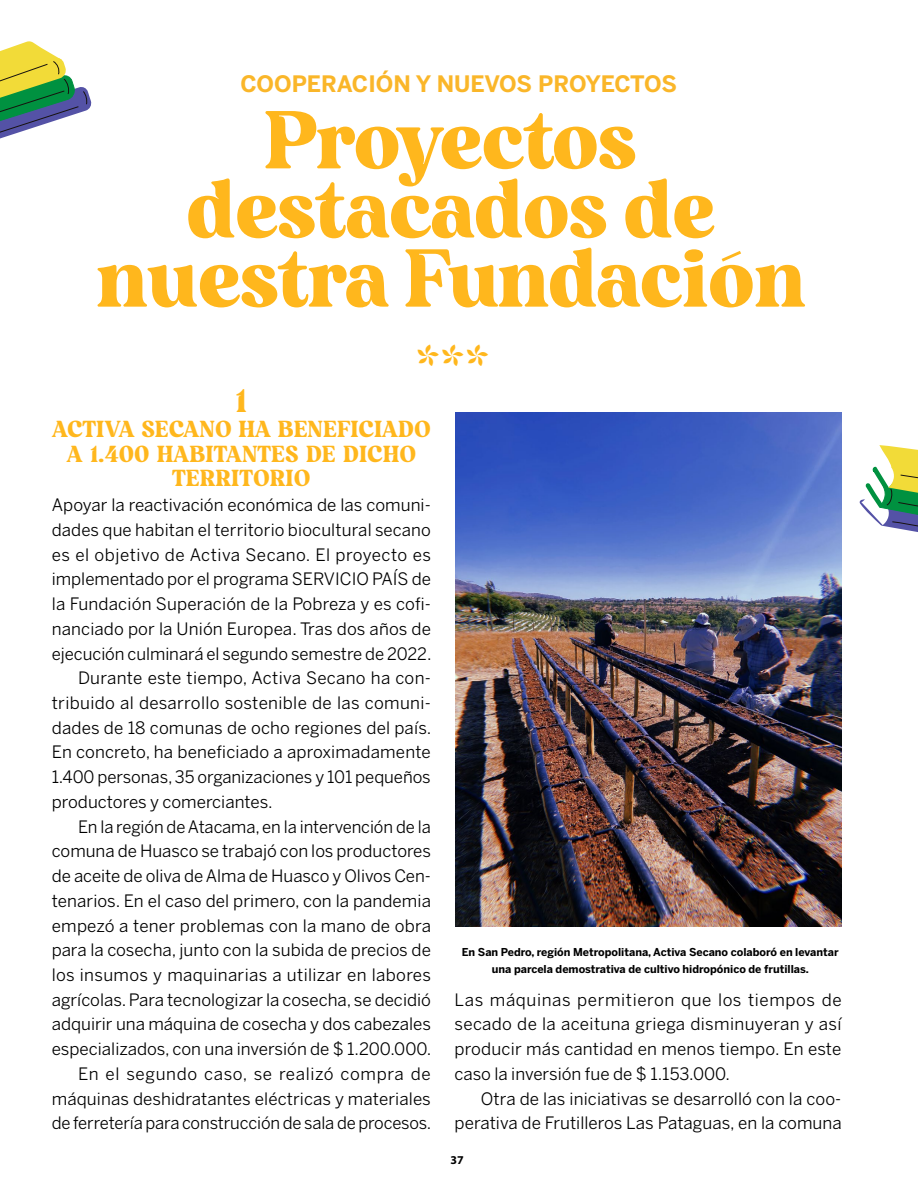
<style>
.page{position:relative;width:918px;height:1188px;background:#fff}
.page>*{position:absolute;margin:0;border:0;box-sizing:border-box;transform-origin:0 0}
.t1{font:700 81.9px/69.2px "Jessi Neue";letter-spacing:-.03em;color:#ffb71d;text-align:center}
.t2{font:italic 43.35px "Amster Pro";color:#ffb71d}
.t3{font:700 32.4px "Jessi Neue";color:#ffb71d}
.t4{font:700 23.25px/24.8px "Jessi Neue";color:#ffb71d;text-align:center}
.t5{font:700 22.5px "Benton Sans";letter-spacing:-.01em;color:#fab629}
.t6{font:16.95px/24.8px "Benton Sans";color:#000;text-align:justify}
.t7{font:16.95px "Benton Sans";letter-spacing:.02em;color:#000}
.t8{font:16.95px "Benton Sans";letter-spacing:.03em;color:#000}
.t9{font:16.95px "Benton Sans";letter-spacing:.04em;color:#000}
.t10{font:700 12px "Myriad Pro";color:#000}
.t11{font:700 10.8px/17px "Benton Sans";color:#000;text-align:center}
</style>
<div class="page">
<svg style="left:0;top:41px;width:92px;height:98px"></svg>
<img style="left:456px;top:412px;width:386px;height:515px">
<svg style="left:859px;top:445px;width:59px;height:87px"></svg>
<h3 class="t5" style="left:240px;top:70px;width:438px">COOPERACIÓN Y NUEVOS PROYECTOS</h3>
<h1 class="t1" style="left:95px;top:99px;width:713px">Proyectos destacados de nuestra Fundación</h1>
<h2 class="t2" style="left:414px;top:334px;width:76px">***</h2>
<h3 class="t3" style="left:236px;top:377px;width:13px">1</h3>
<h3 class="t4" style="left:52px;top:415px;width:381px">ACTIVA SECANO HA BENEFICIADO<br>A 1.400 HABITANTES DE DICHO<br>TERRITORIO</h3>
<p class="t6" style="left:52px;top:493px;width:381px">Apoyar la reactivación económica de las comuni-</p>
<p class="t6" style="left:52px;top:517px;width:381px">dades que habitan el territorio biocultural secano</p>
<p class="t8" style="left:52px;top:544px;width:381px">es el objetivo de Activa Secano. El proyecto es</p>
<p class="t6" style="left:52px;top:567px;width:381px">implementado por el programa SERVICIO PAÍS de</p>
<p class="t6" style="left:52px;top:592px;width:381px">la Fundación Superación de la Pobreza y es cofi-</p>
<p class="t6" style="left:52px;top:616px;width:381px">nanciado por la Unión Europea. Tras dos años de</p>
<p class="t6" style="left:52px;top:641px;width:381px">ejecución culminará el segundo semestre de 2022.</p>
<p class="t7" style="left:78px;top:668px;width:354px">Durante este tiempo, Activa Secano ha con-</p>
<p class="t7" style="left:52px;top:693px;width:381px">tribuido al desarrollo sostenible de las comuni-</p>
<p class="t6" style="left:52px;top:715px;width:381px">dades de 18 comunas de ocho regiones del país.</p>
<p class="t6" style="left:52px;top:740px;width:381px">En concreto, ha beneficiado a aproximadamente</p>
<p class="t6" style="left:52px;top:765px;width:381px">1.400 personas, 35 organizaciones y 101 pequeños</p>
<p class="t6" style="left:52px;top:789px;width:222px">productores y comerciantes.</p>
<p class="t6" style="left:78px;top:814px;width:354px">En la región de Atacama, en la intervención de la</p>
<p class="t6" style="left:52px;top:839px;width:381px">comuna de Huasco se trabajó con los productores</p>
<p class="t6" style="left:52px;top:864px;width:381px">de aceite de oliva de Alma de Huasco y Olivos Cen-</p>
<p class="t6" style="left:52px;top:888px;width:381px">tenarios. En el caso del primero, con la pandemia</p>
<p class="t6" style="left:52px;top:913px;width:381px">empezó a tener problemas con la mano de obra</p>
<p class="t6" style="left:52px;top:938px;width:381px">para la cosecha, junto con la subida de precios de</p>
<p class="t7" style="left:52px;top:965px;width:381px">los insumos y maquinarias a utilizar en labores</p>
<p class="t6" style="left:52px;top:987px;width:381px">agrícolas. Para tecnologizar la cosecha, se decidió</p>
<p class="t6" style="left:52px;top:1012px;width:381px">adquirir una máquina de cosecha y dos cabezales</p>
<p class="t6" style="left:52px;top:1037px;width:381px">especializados, con una inversión de $ 1.200.000.</p>
<p class="t9" style="left:78px;top:1064px;width:354px">En el segundo caso, se realizó compra de</p>
<p class="t6" style="left:52px;top:1086px;width:381px">máquinas deshidratantes eléctricas y materiales</p>
<p class="t6" style="left:52px;top:1111px;width:381px">de ferretería para construcción de sala de procesos.</p>
<p class="t11" style="left:462px;top:944px;width:378px">En San Pedro, región Metropolitana, Activa Secano colaboró en levantar una parcela demostrativa de cultivo hidropónico de frutillas.</p>
<p class="t6" style="left:455px;top:987px;width:389px">Las máquinas permitieron que los tiempos de secado de la aceituna griega disminuyeran y así producir más cantidad en menos tiempo. En este caso la inversión fue de $ 1.153.000.</p>
<p class="t6" style="left:455px;top:1086px;width:389px;text-align:right">Otra de las iniciativas se desarrolló con la coo&shy;perativa de Frutilleros Las Pataguas, en la comuna</p>
<p class="t10" style="left:450px;top:1152px;width:15px">37</p>
</div>
